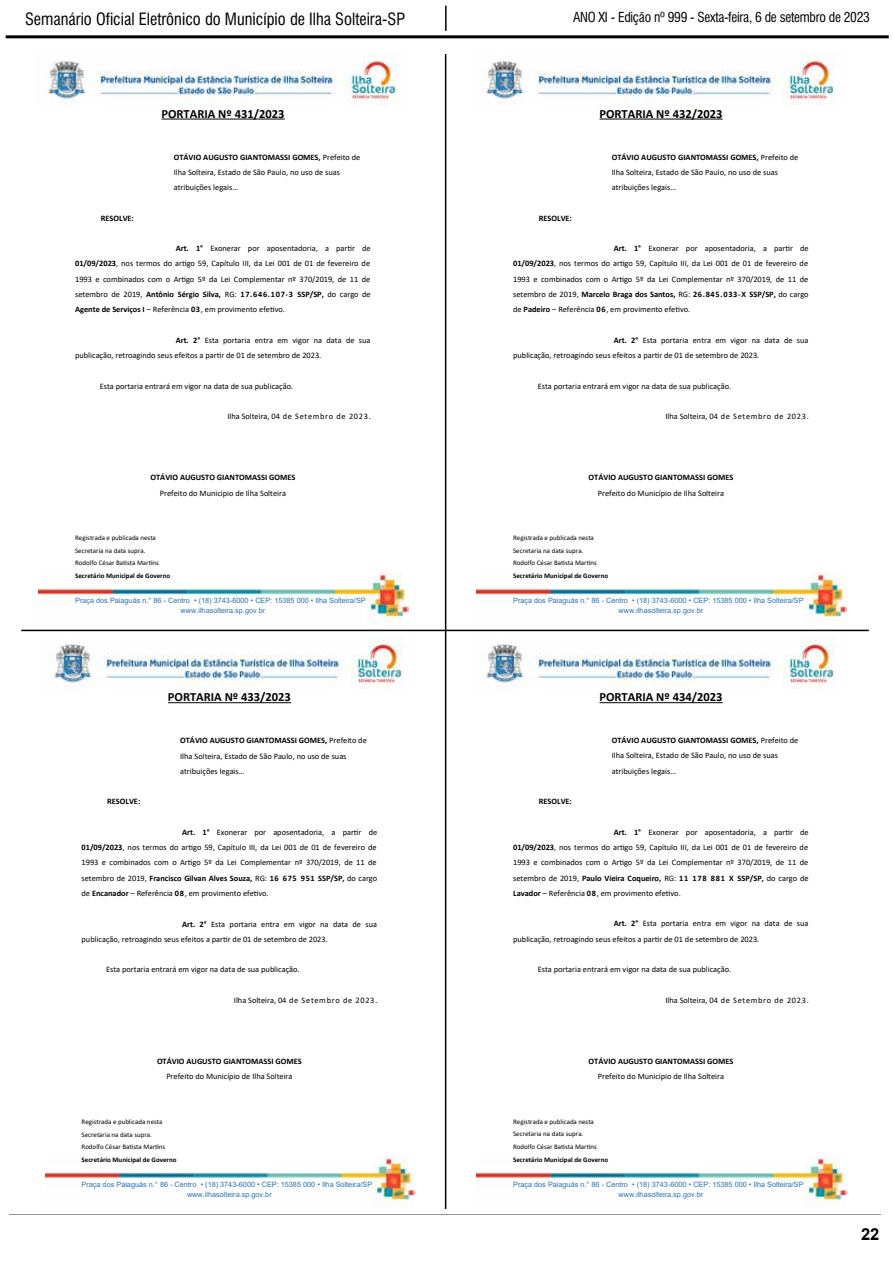
<style>
.page{position:relative;width:893px;height:1263px;background:#fff}
.page>*{position:absolute;margin:0;border:0;box-sizing:border-box;transform-origin:0 0}
.t1{font:16.5px "Swis 721 BT Condensed 2";color:#000}
.t2{font:700 16.5px "Arial";color:#000}
.t3{font:13.5px "Swis 721 BT Condensed 2";letter-spacing:-.02em;color:#000}
.t4{font:700 12.6px "Calibri";color:#000}
.t5{font:700 12.45px "Calibri";color:#000}
.t6{font:8.4px/15.3px "Calibri";color:#000}
.t7{font:700 8.4px "Calibri";color:#000}
.t8{font:8.4px "Calibri";letter-spacing:.075em;color:#000}
.t9{font:7.35px/9.6px "Arial";letter-spacing:-.005em;color:#2e74b5}
.t10{font:6.9px/12.8px "Calibri";color:#000}
.t11{font:700 6.9px "Calibri";color:#000}
.s1{font-weight:700}
.s2{font-weight:700;color:#00000a}
</style>
<div class="page">
<hr style="left:9px;top:1214px;width:872px;height:1px;background:#939597">
<hr style="left:6px;top:35px;width:883px;height:3px;background:#000">
<hr style="left:21px;top:630px;width:848px;height:1px;background:#000">
<hr style="left:445px;top:54px;width:1px;height:1155px;background:#000">
<hr style="left:445px;top:6px;width:2px;height:25px;background:#000">
<img style="left:46px;top:53px;width:351px;height:52px">
<img style="left:39px;top:573px;width:369px;height:52px">
<div style="left:75px;top:571px;width:296px;height:9px;background:#fff"></div>
<hr style="left:162px;top:119px;width:123px;height:1px;background:#000">
<img style="left:484px;top:53px;width:351px;height:52px">
<img style="left:477px;top:573px;width:369px;height:52px">
<div style="left:513px;top:571px;width:296px;height:9px;background:#fff"></div>
<hr style="left:599px;top:119px;width:124px;height:1px;background:#000">
<img style="left:54px;top:637px;width:349px;height:52px">
<img style="left:45px;top:1156px;width:370px;height:52px">
<div style="left:81px;top:1155px;width:296px;height:9px;background:#fff"></div>
<hr style="left:168px;top:702px;width:123px;height:1px;background:#000">
<img style="left:486px;top:637px;width:349px;height:52px">
<img style="left:477px;top:1156px;width:369px;height:52px">
<div style="left:513px;top:1155px;width:296px;height:8px;background:#fff"></div>
<hr style="left:599px;top:702px;width:124px;height:1px;background:#000">
<h1 class="t1" style="left:25px;top:9px;width:382px">Semanário Oficial Eletrônico do Município de Ilha Solteira-SP</h1>
<h2 class="t3" style="left:573px;top:9px;width:298px">ANO XI - Edição nº 999 - Sexta-feira, 6 de setembro de 2023</h2>
<h3 class="t5" style="left:162px;top:108px;width:124px">PORTARIA Nº 431/2023</h3>
<p class="t6" style="left:174px;top:150px;width:188px"><span class="s1">OTÁVIO AUGUSTO GIANTOMASSI GOMES,</span> Prefeito de<br>Ilha Solteira, Estado de São Paulo, no uso de suas atribuições legais…</p>
<p class="t7" style="left:101px;top:214px;width:35px">RESOLVE:</p>
<p class="t6" style="left:75px;top:241px;width:297px;text-align:justify;text-indent:101px"><span class="s1">Art. 1°</span> Exonerar por aposentadoria, a partir de <span class="s1">01/09/2023</span>, nos termos do artigo 59, Capítulo III, da Lei 001 de 01 de fevereiro de 1993 e combinados com o Artigo 5º da Lei Complementar nº 370/2019, de 11 de setembro de 2019, <span class="s1">Antônio Sérgio Silva,</span> RG: <span class="s2">17.646.107-3</span> <span class="s1">SSP/SP,</span> do cargo de <span class="s1">Agente de Serviços I</span> – Referência <span class="s2">03</span>, em provimento efetivo.</p>
<p class="t6" style="left:75px;top:333px;width:297px;text-indent:101px"><span class="s1">Art. 2°</span> Esta portaria entra em vigor na data de sua publicação, retroagindo seus efeitos a partir de 01 de setembro de 2023.</p>
<p class="t6" style="left:100px;top:379px;width:195px">Esta portaria entrará em vigor na data de sua publicação.</p>
<p class="t8" style="left:227px;top:413px;width:145px">Ilha Solteira, 04 de Setembro de 2023.</p>
<p class="t7" style="left:151px;top:473px;width:146px">OTÁVIO AUGUSTO GIANTOMASSI GOMES</p>
<p class="t6" style="left:160px;top:486px;width:128px">Prefeito do Município de Ilha Solteira</p>
<p class="t10" style="left:75px;top:532px;width:85px">Registrada e publicada nesta<br>Secretaria na data supra.<br>Rodolfo César Batista Martins</p>
<p class="t11" style="left:75px;top:572px;width:96px">Secretário Municipal de Governo</p>
<p class="t9" style="left:181px;top:596px;width:187px;text-indent:-105px">Praça dos Paiaguás n.° 86 - Centro • (18) 3743-6000 • CEP: 15385 000 • Ilha Solteira/SP www.ilhasolteira.sp.gov.br</p>
<h3 class="t4" style="left:168px;top:691px;width:125px">PORTARIA Nº 433/2023</h3>
<p class="t6" style="left:180px;top:733px;width:188px"><span class="s1">OTÁVIO AUGUSTO GIANTOMASSI GOMES,</span> Prefeito de<br>Ilha Solteira, Estado de São Paulo, no uso de suas atribuições legais…</p>
<p class="t7" style="left:107px;top:797px;width:35px">RESOLVE:</p>
<p class="t6" style="left:82px;top:825px;width:297px;text-align:justify;text-indent:101px"><span class="s1">Art. 1°</span> Exonerar por aposentadoria, a partir de <span class="s1">01/09/2023</span>, nos termos do artigo 59, Capítulo III, da Lei 001 de 01 de fevereiro de 1993 e combinados com o Artigo 5º da Lei Complementar nº 370/2019, de 11 de setembro de 2019, <span class="s1">Francisco Gilvan Alves Souza,</span> RG: <span class="s2">16 675 951</span> <span class="s1">SSP/SP,</span> do cargo de <span class="s1">Encanador</span> – Referência <span class="s2">08</span>, em provimento efetivo.</p>
<p class="t6" style="left:82px;top:917px;width:297px;text-indent:101px"><span class="s1">Art. 2°</span> Esta portaria entra em vigor na data de sua publicação, retroagindo seus efeitos a partir de 01 de setembro de 2023.</p>
<p class="t6" style="left:106px;top:962px;width:195px">Esta portaria entrará em vigor na data de sua publicação.</p>
<p class="t8" style="left:234px;top:997px;width:145px">Ilha Solteira, 04 de Setembro de 2023.</p>
<p class="t7" style="left:157px;top:1057px;width:146px">OTÁVIO AUGUSTO GIANTOMASSI GOMES</p>
<p class="t6" style="left:166px;top:1069px;width:128px">Prefeito do Município de Ilha Solteira</p>
<p class="t10" style="left:82px;top:1116px;width:85px">Registrada e publicada nesta<br>Secretaria na data supra.<br>Rodolfo César Batista Martins</p>
<p class="t11" style="left:82px;top:1156px;width:96px">Secretário Municipal de Governo</p>
<p class="t9" style="left:187px;top:1180px;width:187px;text-indent:-105px">Praça dos Paiaguás n.° 86 - Centro • (18) 3743-6000 • CEP: 15385 000 • Ilha Solteira/SP www.ilhasolteira.sp.gov.br</p>
<h3 class="t5" style="left:599px;top:108px;width:124px">PORTARIA Nº 432/2023</h3>
<p class="t6" style="left:612px;top:150px;width:188px"><span class="s1">OTÁVIO AUGUSTO GIANTOMASSI GOMES,</span> Prefeito de<br>Ilha Solteira, Estado de São Paulo, no uso de suas atribuições legais…</p>
<p class="t7" style="left:539px;top:214px;width:35px">RESOLVE:</p>
<p class="t6" style="left:513px;top:241px;width:297px;text-align:justify;text-indent:101px"><span class="s1">Art. 1°</span> Exonerar por aposentadoria, a partir de <span class="s1">01/09/2023</span>, nos termos do artigo 59, Capítulo III, da Lei 001 de 01 de fevereiro de 1993 e combinados com o Artigo 5º da Lei Complementar nº 370/2019, de 11 de setembro de 2019, <span class="s1">Marcelo Braga dos Santos,</span> RG: <span class="s2">26.845.033-X</span> <span class="s1">SSP/SP,</span> do cargo de <span class="s1">Padeiro</span> – Referência <span class="s2">06</span>, em provimento efetivo.</p>
<p class="t6" style="left:513px;top:333px;width:297px;text-indent:101px"><span class="s1">Art. 2°</span> Esta portaria entra em vigor na data de sua publicação, retroagindo seus efeitos a partir de 01 de setembro de 2023.</p>
<p class="t6" style="left:538px;top:379px;width:195px">Esta portaria entrará em vigor na data de sua publicação.</p>
<p class="t8" style="left:665px;top:413px;width:145px">Ilha Solteira, 04 de Setembro de 2023.</p>
<p class="t7" style="left:589px;top:473px;width:146px">OTÁVIO AUGUSTO GIANTOMASSI GOMES</p>
<p class="t6" style="left:598px;top:486px;width:128px">Prefeito do Município de Ilha Solteira</p>
<p class="t10" style="left:513px;top:532px;width:85px">Registrada e publicada nesta<br>Secretaria na data supra.<br>Rodolfo César Batista Martins</p>
<p class="t11" style="left:513px;top:572px;width:96px">Secretário Municipal de Governo</p>
<p class="t9" style="left:619px;top:596px;width:187px;text-indent:-105px">Praça dos Paiaguás n.° 86 - Centro • (18) 3743-6000 • CEP: 15385 000 • Ilha Solteira/SP www.ilhasolteira.sp.gov.br</p>
<h3 class="t5" style="left:599px;top:691px;width:124px">PORTARIA Nº 434/2023</h3>
<p class="t6" style="left:612px;top:733px;width:188px"><span class="s1">OTÁVIO AUGUSTO GIANTOMASSI GOMES,</span> Prefeito de<br>Ilha Solteira, Estado de São Paulo, no uso de suas atribuições legais…</p>
<p class="t7" style="left:539px;top:797px;width:35px">RESOLVE:</p>
<p class="t6" style="left:513px;top:825px;width:297px;text-align:justify;text-indent:101px"><span class="s1">Art. 1°</span> Exonerar por aposentadoria, a partir de <span class="s1">01/09/2023</span>, nos termos do artigo 59, Capítulo III, da Lei 001 de 01 de fevereiro de 1993 e combinados com o Artigo 5º da Lei Complementar nº 370/2019, de 11 de setembro de 2019, <span class="s1">Paulo Vieira Coqueiro,</span> RG: <span class="s2">11 178 881 X</span> <span class="s1">SSP/SP,</span> do cargo de <span class="s1">Lavador</span> – Referência <span class="s2">08</span>, em provimento efetivo.</p>
<p class="t6" style="left:513px;top:917px;width:297px;text-indent:101px"><span class="s1">Art. 2°</span> Esta portaria entra em vigor na data de sua publicação, retroagindo seus efeitos a partir de 01 de setembro de 2023.</p>
<p class="t6" style="left:538px;top:962px;width:195px">Esta portaria entrará em vigor na data de sua publicação.</p>
<p class="t8" style="left:665px;top:997px;width:145px">Ilha Solteira, 04 de Setembro de 2023.</p>
<p class="t7" style="left:589px;top:1057px;width:146px">OTÁVIO AUGUSTO GIANTOMASSI GOMES</p>
<p class="t6" style="left:598px;top:1069px;width:128px">Prefeito do Município de Ilha Solteira</p>
<p class="t10" style="left:513px;top:1115px;width:85px">Registrada e publicada nesta<br>Secretaria na data supra.<br>Rodolfo César Batista Martins</p>
<p class="t11" style="left:513px;top:1156px;width:96px">Secretário Municipal de Governo</p>
<p class="t9" style="left:619px;top:1180px;width:187px;text-indent:-105px">Praça dos Paiaguás n.° 86 - Centro • (18) 3743-6000 • CEP: 15385 000 • Ilha Solteira/SP www.ilhasolteira.sp.gov.br</p>
<h1 class="t2" style="left:861px;top:1222px;width:20px">22</h1>
</div>
